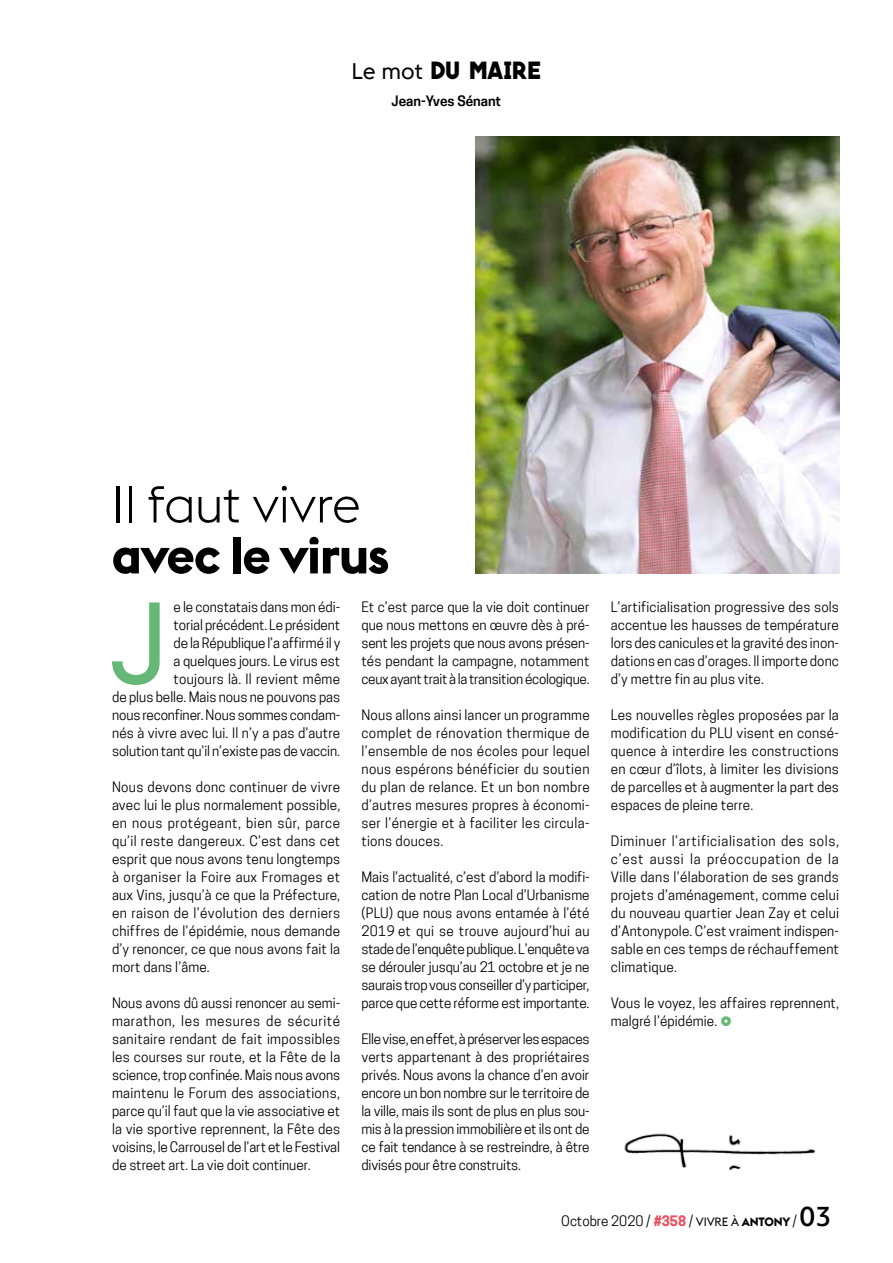
<style>
.page{position:relative;width:893px;height:1263px;background:#fff}
.page>*{position:absolute;margin:0;border:0;box-sizing:border-box;transform-origin:0 0}
.t1{font:114.9px "Euclid Flex";color:#66b876}
.t2{font:300 51px "Euclid Flex";letter-spacing:-.02em;color:#000}
.t3{font:700 51px "Euclid Flex";letter-spacing:-.02em;color:#000}
.t4{font:300 24px "QUARTZO";color:#000}
.t5{font:13.5px/18px "Cooper Hewitt";color:#000;text-align:justify}
.t6{font:600 13.5px "Cooper Hewitt";color:#000}
.s1{font-family:"Euclid Flex";font-weight:400;font-size:22.5px}
.s2{font-weight:700;color:#ea5160}
.s3{font-family:"Euclid Flex";font-size:12px}
.s4{font-family:"Euclid Flex";font-weight:700;font-size:12px}
.s5{font-family:"Objektiv Mk 1";font-weight:500;font-size:25.5px}
</style>
<div class="page">
<img style="left:475px;top:136px;width:365px;height:437px">
<img style="left:624px;top:1133px;width:192px;height:38px">
<h3 class="t4" style="left:352px;top:54px;width:191px"><span class="s1">Le mot</span> DU MAIRE</h3>
<p class="t6" style="left:392px;top:93px;width:111px">Jean-Yves Sénant</p>
<h2 class="t2" style="left:112px;top:475px;width:251px">Il faut vivre</h2>
<h2 class="t3" style="left:112px;top:526px;width:279px">avec le virus</h2>
<p class="t5" style="left:112px;top:598px;width:230px;text-align:right">e le constatais dans mon édi-<br>torial précédent. Le président<br>de la République l’a affirmé il y<br>a quelques jours. Le virus est<br>toujours là. Il revient même<br>de plus belle. Mais nous ne pouvons pas nous reconfiner. Nous sommes condam&shy;nés à vivre avec lui. Il n’y a pas d’autre solution tant qu’il n’existe pas de vaccin.</p>
<p class="t5" style="left:112px;top:778px;width:230px">Nous devons donc continuer de vivre avec lui le plus normalement possible, en nous protégeant, bien sûr, parce qu’il reste dangereux. C’est dans cet esprit que nous avons tenu longtemps à organiser la Foire aux Fromages et aux Vins, jusqu’à ce que la Préfecture, en raison de l’évolution des derniers chiffres de l’épidémie, nous demande d’y renoncer, ce que nous avons fait la mort dans l’âme.</p>
<p class="t5" style="left:112px;top:994px;width:230px">Nous avons dû aussi renoncer au semi&shy;marathon, les mesures de sécurité sanitaire rendant de fait impossibles les courses sur route, et la Fête de la science, trop confinée. Mais nous avons maintenu le Forum des associations, parce qu’il faut que la vie associative et la vie sportive reprennent, la Fête des voisins, le Carrousel de l’art et le Festival de street art. La vie doit continuer.</p>
<h1 class="t1" style="left:111px;top:577px;width:58px">J</h1>
<p class="t5" style="left:361px;top:598px;width:230px">Et c’est parce que la vie doit continuer que nous mettons en œuvre dès à pré&shy;sent les projets que nous avons présen&shy;tés pendant la campagne, notamment ceux ayant trait à la transition écologique.</p>
<p class="t5" style="left:361px;top:706px;width:230px">Nous allons ainsi lancer un programme complet de rénovation thermique de l’ensemble de nos écoles pour lequel nous espérons bénéficier du soutien du plan de relance. Et un bon nombre d’autres mesures propres à économi&shy;ser l’énergie et à faciliter les circula&shy;tions douces.</p>
<p class="t5" style="left:361px;top:868px;width:230px">Mais l’actualité, c’est d’abord la modifi&shy;cation de notre Plan Local d’Urbanisme (PLU) que nous avons entamée à l’été 2019 et qui se trouve aujourd’hui au stade de l’enquête publique. L’enquête va se dérouler jusqu’au 21 octobre et je ne saurais trop vous conseiller d’y participer, parce que cette réforme est importante.</p>
<p class="t5" style="left:361px;top:1030px;width:230px">Elle vise, en effet, à préserver les espaces verts appartenant à des propriétaires privés. Nous avons la chance d’en avoir encore un bon nombre sur le territoire de la ville, mais ils sont de plus en plus sou&shy;mis à la pression immobilière et ils ont de ce fait tendance à se restreindre, à être divisés pour être construits.</p>
<p class="t5" style="left:611px;top:598px;width:230px">L’artificialisation progressive des sols accentue les hausses de température lors des canicules et la gravité des inon&shy;dations en cas d’orages. Il importe donc d’y mettre fin au plus vite.</p>
<p class="t5" style="left:611px;top:706px;width:230px">Les nouvelles règles proposées par la modification du PLU visent en consé&shy;quence à interdire les constructions en cœur d’îlots, à limiter les divisions de parcelles et à augmenter la part des espaces de pleine terre.</p>
<p class="t5" style="left:611px;top:832px;width:230px">Diminuer l’artificialisation des sols, c’est aussi la préoccupation de la Ville dans l’élaboration de ses grands projets d’aménagement, comme celui du nouveau quartier Jean Zay et celui d’Antonypole. C’est vraiment indispen&shy;sable en ces temps de réchauffement climatique.</p>
<p class="t5" style="left:611px;top:994px;width:230px">Vous le voyez, les affaires reprennent, malgré l’épidémie.</p>
<p class="t5" style="left:561px;top:1212px;width:271px">Octobre 2020 / <span class="s2">#358</span> / <span class="s3">VIVRE À</span> <span class="s4">ANTONY</span> / <span class="s5">03</span></p>
</div>
